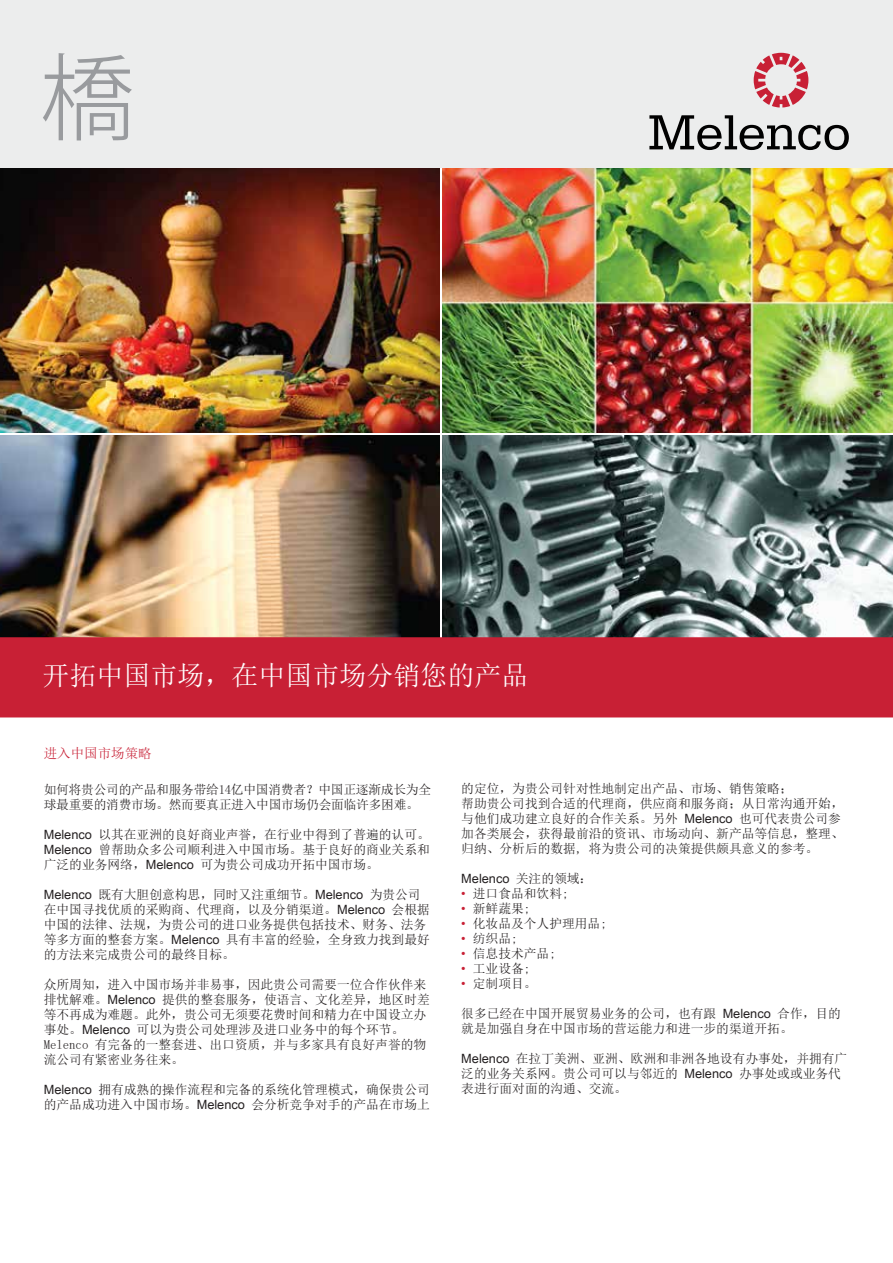
<style>
.page{position:relative;width:893px;height:1263px;background:#fff}
.page>*{position:absolute;margin:0;border:0;box-sizing:border-box;transform-origin:0 0}
.t1{font:27px "N Sim Sun";color:#fff}
.t2{font:13.5px "N Sim Sun";color:#c82035}
.t3{font:12.75px/15px "N Sim Sun";color:#231f20}
.t4{font:12.75px/15px "N Sim Sun";letter-spacing:-.02em;color:#231f20}
.t5{font:12.75px "Arial Unicode MS";color:#231f20}
.s1{font-family:"Arial Unicode MS"}
.s2{font-family:"N Sim Sun"}
.s3{font-family:"Arial";color:#c82035}
</style>
<div class="page">
<div style="left:0;top:0;width:893px;height:181px;background:#eceded"></div>
<img style="left:0;top:168px;width:440px;height:469px">
<img style="left:441px;top:168px;width:452px;height:469px">
<hr style="left:440px;top:168px;width:1px;height:492px;background:#fff">
<svg style="left:754px;top:53px;width:54px;height:55px"></svg>
<svg style="left:649px;top:115px;width:200px;height:35px"></svg>
<div style="left:0;top:637px;width:893px;height:80px;background:#c82035"></div>
<svg style="left:43px;top:53px;width:89px;height:87px"></svg>
<hr style="left:0;top:433px;width:893px;height:1px;background:#fff">
<h1 class="t1" style="left:42px;top:662px;width:487px">开拓中国市场，在中国市场分销您的产品</h1>
<p class="t2" style="left:44px;top:746px;width:109px">进入中国市场策略</p>
<p class="t4" style="left:44px;top:782px;width:389px">如何将贵公司的产品和服务带给14亿中国消费者？中国正逐渐成长为全球最重要的消费市场。然而要真正进入中国市场仍会面临许多困难。</p>
<p class="t3" style="left:44px;top:827px;width:388px;text-align:justify"><span class="s1">Melenco</span> 以其在亚洲的良好商业声誉，在行业中得到了普遍的认可。<span class="s1">Melenco</span> 曾帮助众多公司顺利进入中国市场。基于良好的商业关系和广泛的业务网络，<span class="s1">Melenco</span> 可为贵公司成功开拓中国市场。</p>
<p class="t3" style="left:44px;top:887px;width:388px"><span class="s1">Melenco</span> 既有大胆创意构思，同时又注重细节。<span class="s1">Melenco</span> 为贵公司在中国寻找优质的采购商、代理商，以及分销渠道。<span class="s1">Melenco</span> 会根据中国的法律、法规，为贵公司的进口业务提供包括技术、财务、法务等多方面的整套方案。<span class="s1">Melenco</span> 具有丰富的经验，全身致力找到最好的方法来完成贵公司的最终目标。</p>
<p class="t3" style="left:44px;top:977px;width:388px">众所周知，进入中国市场并非易事，因此贵公司需要一位合作伙伴来排忧解难。<span class="s1">Melenco</span> 提供的整套服务，使语言、文化差异，地区时差等不再成为难题。此外，贵公司无须要花费时间和精力在中国设立办事处。<span class="s1">Melenco</span> 可以为贵公司处理涉及进口业务中的每个环节。Melenco 有完备的一整套进、出口资质，并与多家具有良好声誉的物流公司有紧密业务往来。</p>
<p class="t3" style="left:44px;top:1082px;width:388px"><span class="s1">Melenco</span> 拥有成熟的操作流程和完备的系统化管理模式，确保贵公司的产品成功进入中国市场。<span class="s1">Melenco</span> 会分析竞争对手的产品在市场上</p>
<p class="t3" style="left:461px;top:781px;width:384px">的定位，为贵公司针对性地制定出产品、市场、销售策略；<br>帮助贵公司找到合适的代理商，供应商和服务商；从日常沟通开始，与他们成功建立良好的合作关系。另外 <span class="s1">Melenco</span> 也可代表贵公司参加各类展会，获得最前沿的资讯、市场动向、新产品等信息，整理、归纳、分析后的数据, 将为贵公司的决策提供颇具意义的参考。</p>
<p class="t5" style="left:461px;top:869px;width:133px">Melenco <span class="s2">关注的领域：</span></p>
<p class="t3" style="left:461px;top:886px;width:109px"><span class="s3">•</span> 进口食品和饮料;</p>
<p class="t3" style="left:461px;top:901px;width:70px"><span class="s3">•</span> 新鲜蔬果;</p>
<p class="t3" style="left:461px;top:916px;width:147px"><span class="s3">•</span> 化妆品及个人护理用品;</p>
<p class="t3" style="left:461px;top:931px;width:58px"><span class="s3">•</span> 纺织品;</p>
<p class="t3" style="left:461px;top:946px;width:96px"><span class="s3">•</span> 信息技术产品;</p>
<p class="t3" style="left:461px;top:961px;width:70px"><span class="s3">•</span> 工业设备;</p>
<p class="t3" style="left:461px;top:976px;width:77px"><span class="s3">•</span> 定制项目。</p>
<p class="t3" style="left:461px;top:1006px;width:381px">很多已经在中国开展贸易业务的公司，也有跟 <span class="s1">Melenco</span> 合作，目的就是加强自身在中国市场的营运能力和进一步的渠道开拓。</p>
<p class="t3" style="left:461px;top:1051px;width:388px"><span class="s1">Melenco</span> 在拉丁美洲、亚洲、欧洲和非洲各地设有办事处，并拥有广泛的业务关系网。贵公司可以与邻近的 <span class="s1">Melenco</span> 办事处或或业务代表进行面对面的沟通、交流。</p>
</div>
